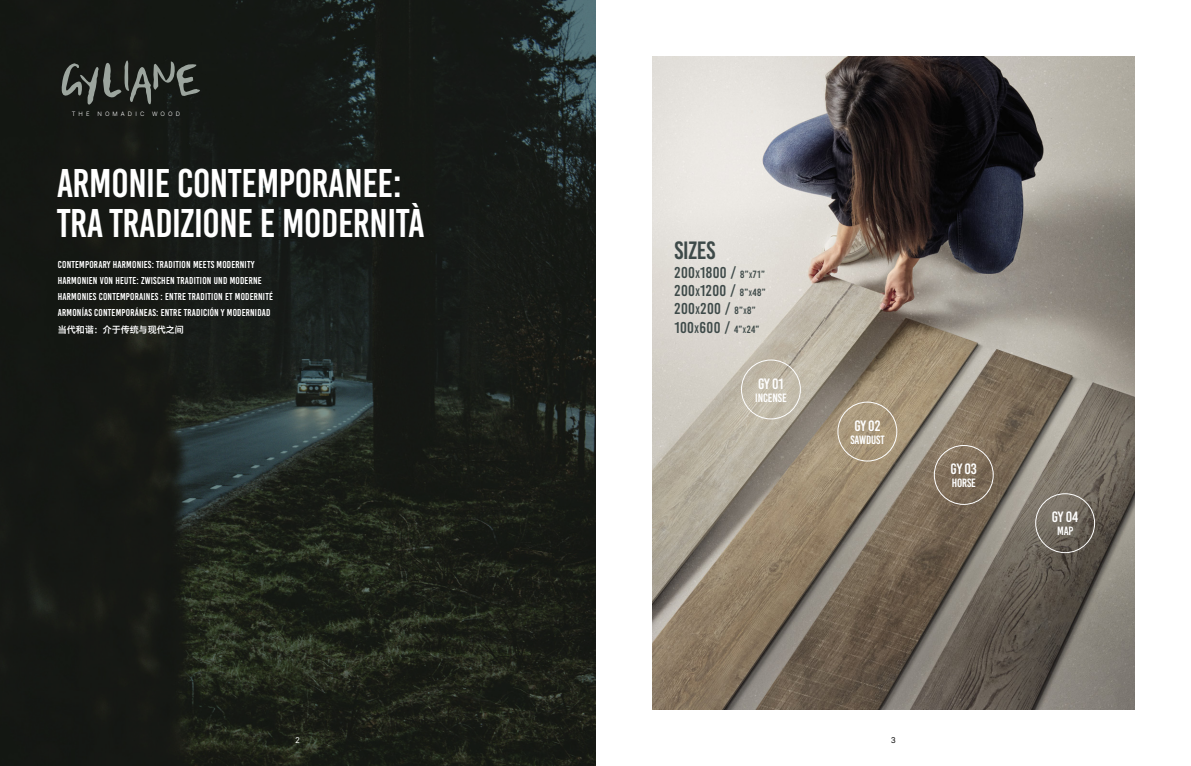
<style>
.page{position:relative;width:1191px;height:766px;background:#fff}
.page>*{position:absolute;margin:0;border:0;box-sizing:border-box;transform-origin:0 0}
.t1{font:40px/40px "Bebas Kai";letter-spacing:-.01em;color:#fff}
.t2{font:25px "Bebas Kai";letter-spacing:-.01em;color:#3e4a49}
.t3{font:15.7px/18.3px "Bebas Kai";letter-spacing:.025em;color:#3e4a49}
.t4{font:15px "Bebas Kai";letter-spacing:-.015em;color:#fff}
.t5{font:12px "Bebas Kai";letter-spacing:-.01em;color:#fff}
.t6{font:10px/16px "Bebas Kai";letter-spacing:.02em;color:#fff}
.t7{font:9px "Hiragino Sans GB W6";color:#fff}
.t8{font:8px "Inter";color:#fff}
.t9{font:8px "Inter";color:#000}
.t10{font:300 6px "Inter";letter-spacing:.51em;color:#fff}
.s1{font-size:11px}
.s2{font-size:10.5px}
.s3{font-size:8px}
</style>
<div class="page">
<img style="left:0;top:0;width:595px;height:765px">
<img style="left:652px;top:57px;width:482px;height:652px">
<div style="left:934px;top:445px;width:59px;height:59px;border:1px solid #fff;border-radius:50%"></div>
<div style="left:741px;top:359px;width:59px;height:60px;border:1px solid #fff;border-radius:50%"></div>
<div style="left:1035px;top:493px;width:60px;height:60px;border:1px solid #fff;border-radius:50%"></div>
<div style="left:837px;top:401px;width:60px;height:60px;border:1px solid #fff;border-radius:50%"></div>
<svg style="left:60px;top:57px;width:140px;height:52px;background:#333733"></svg>
<p class="t10" style="left:72px;top:110px;width:19px">THE</p>
<p class="t10" style="left:97px;top:110px;width:48px">NOMADIC</p>
<p class="t10" style="left:152px;top:110px;width:29px">WOOD</p>
<h1 class="t1" style="left:57px;top:164px;width:369px">ARMONIE CONTEMPORANEE:<br>TRA TRADIZIONE E MODERNITÀ</h1>
<p class="t6" style="left:58px;top:256px;width:217px">CONTEMPORARY HARMONIES: TRADITION MEETS MODERNITY HARMONIEN VON HEUTE: ZWISCHEN TRADITION UND MODERNE HARMONIES CONTEMPORAINES : ENTRE TRADITION ET MODERNITÉ ARMONÍAS CONTEMPORÁNEAS: ENTRE TRADICIÓN Y MODERNIDAD</p>
<p class="t7" style="left:58px;top:323px;width:127px">当代和谐：介于传统与现代之间</p>
<h2 class="t2" style="left:674px;top:237px;width:42px">SIZES</h2>
<h3 class="t3" style="left:674px;top:263px;width:93px">200<span class="s1">X</span>1800 / <span class="s2">8”</span><span class="s3">X</span><span class="s2">71”<br></span>200<span class="s1">X</span>1200 / <span class="s2">8”</span><span class="s3">X</span><span class="s2">48”<br></span>200<span class="s1">X</span>200 / <span class="s2">8”</span><span class="s3">X</span><span class="s2">8”<br></span>100<span class="s1">X</span>600 / <span class="s2">4”</span><span class="s3">X</span><span class="s2">24”</span></h3>
<h3 class="t4" style="left:758px;top:376px;width:27px">GY 01</h3>
<p class="t5" style="left:755px;top:391px;width:33px">INCENSE</p>
<h3 class="t4" style="left:854px;top:417px;width:28px">GY 02</h3>
<p class="t5" style="left:850px;top:433px;width:36px">SAWDUST</p>
<h3 class="t4" style="left:950px;top:460px;width:28px">GY 03</h3>
<p class="t5" style="left:951px;top:476px;width:26px">HORSE</p>
<h3 class="t4" style="left:1052px;top:509px;width:28px">GY 04</h3>
<p class="t5" style="left:1057px;top:524px;width:18px">MAP</p>
<p class="t8" style="left:295px;top:734px;width:6px">2</p>
<p class="t9" style="left:890px;top:734px;width:7px">3</p>
</div>
